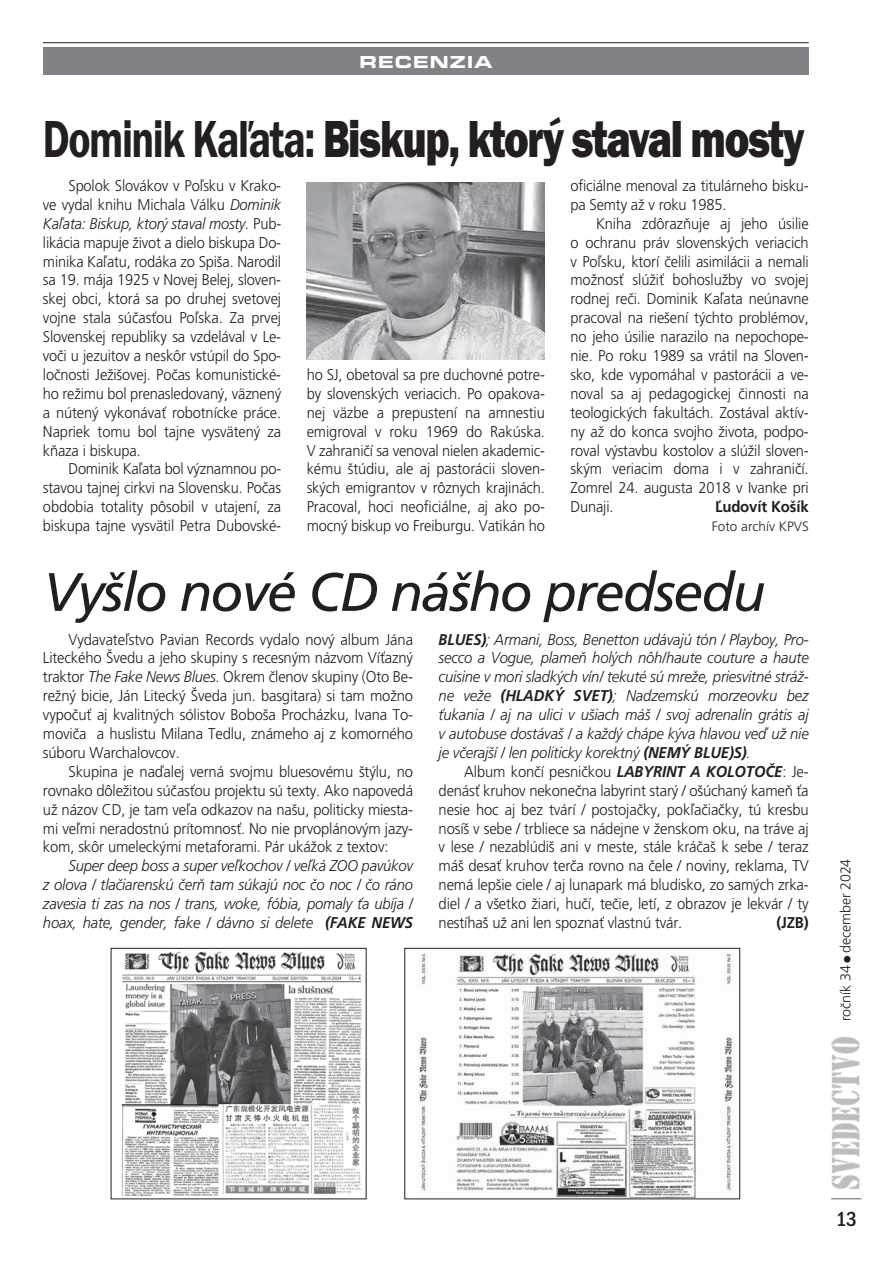
<style>
.page{position:relative;width:893px;height:1263px;background:#fff}
.page>*{position:absolute;margin:0;border:0;box-sizing:border-box;transform-origin:0 0}
.t1{font:54px "Franklin Got Itc TCE Heav";letter-spacing:-.035em;color:#231f20;scale:.77 1}
.t2{font:italic 54px "Frutiger CE";letter-spacing:-.035em;color:#231f20}
.t3{font:500 condensed 21px "Franklin Got Itc TCE";color:#231f20}
.t4{font:18px "Eurostile TCE Blac Exte";letter-spacing:.03em;color:#fff}
.t5{font:300 15.6px/18.9px "Frutiger CE";letter-spacing:-.01em;color:#231f20;text-align:justify;scale:.94 1}
.t6{font:300 15.6px/18.9px "Frutiger CE";letter-spacing:-.01em;color:#231f20;text-align:justify;scale:.95 1}
.t7{font:italic 300 15.6px/18.9px "Frutiger CE";letter-spacing:-.01em;color:#231f20;text-align:justify;scale:.95 1}
.t8{font:700 15.6px "Frutiger CE";letter-spacing:-.01em;color:#231f20;scale:.96 1}
.t9{font:700 15.6px "Frutiger CE";letter-spacing:-.01em;color:#231f20;scale:.95 1}
.t10{font:300 14.25px "Frutiger CE";letter-spacing:-.01em;color:#231f20}
.t11{font:300 13.5px "Frutiger CE";color:#231f20}
.s1{font-family:"Franklin Got Itc TCE";font-weight:600}
.s2{font-style:italic}
.s3{font-weight:700}
.s4{font-weight:700;font-style:italic}
</style>
<div class="page">
<div style="left:43px;top:47px;width:765px;height:28px;background:#808285"></div>
<hr style="left:43px;top:42px;width:765px;height:1px;background:#231f20">
<img style="left:831px;top:1036px;width:30px;height:154px">
<hr style="left:831px;top:1198px;width:30px;height:1px;background:#939598">
<img style="left:307px;top:182px;width:238px;height:177px">
<img style="left:121px;top:951px;width:241px;height:245px">
<img style="left:418px;top:953px;width:316px;height:244px">
<div style="left:404px;top:948px;width:335px;height:251px;border:1px solid #231f20"></div>
<p class="t4" style="left:359px;top:56px;width:135px">RECENZIA</p>
<h1 class="t1" style="left:43px;top:122px;width:990px"><span class="s1">Dominik Kaľata:</span> Biskup, ktorý staval mosty</h1>
<p class="t5" style="left:43px;top:177px;width:255px;text-indent:26px">Spolok Slovákov v Poºsku v Krako&shy;ve vydal knihu Michala Válku <span class="s2">Dominik Kaºata: Biskup, ktor˘ staval mosty.</span> Pub&shy;likácia mapuje Ïivot a dielo biskupa Do&shy;minika Kaºatu, rodáka zo Spi‰a. Narodil sa 19. mája 1925 v Novej Belej, sloven&shy;skej obci, ktorá sa po druhej svetovej vojne stala súãasÈou Poºska. Za prvej Slovenskej republiky sa vzdelával v Le&shy;voãi u jezuitov a neskôr vstúpil do Spo&shy;loãnosti JeÏi‰ovej. Poãas komunistické&shy;ho reÏimu bol prenasledovan˘, väznen˘ a núten˘ vykonávaÈ robotnícke práce.<br>Napriek tomu bol tajne vysväten˘ za kÀaza i biskupa.</p>
<p class="t5" style="left:43px;top:461px;width:255px;text-indent:26px">Dominik Kaºata bol v˘znamnou po&shy;stavou tajnej cirkvi na Slovensku. Poãas obdobia totality pôsobil v utajení, za biskupa tajne vysvätil Petra Dubovské-</p>
<p class="t5" style="left:307px;top:366px;width:255px">ho SJ, obetoval sa pre duchovné potre&shy;by slovensk˘ch veriacich. Po opakova&shy;nej väzbe a prepustení na amnestiu emigroval v roku 1969 do Rakúska.<br>V zahraniãí sa venoval nielen akademic&shy;kému ‰túdiu, ale aj pastorácii sloven&shy;sk˘ch emigrantov v rôznych krajinách.<br>Pracoval, hoci neoficiálne, aj ako po&shy;mocn˘ biskup vo Freiburgu. Vatikán ho</p>
<p class="t5" style="left:570px;top:177px;width:255px">oficiálne menoval za titulárneho bisku&shy;pa Semty aÏ v roku 1985.</p>
<p class="t5" style="left:570px;top:215px;width:255px;text-indent:26px">Kniha zdôrazÀuje aj jeho úsilie o ochranu práv slovensk˘ch veriacich v Poºsku, ktorí ãelili asimilácii a nemali moÏnosÈ slúÏiÈ bohosluÏby vo svojej rodnej reãi. Dominik Kaºata neúnavne pracoval na rie‰ení t˘chto problémov, no jeho úsilie narazilo na nepochope&shy;nie. Po roku 1989 sa vrátil na Sloven&shy;sko, kde vypomáhal v pastorácii a ve&shy;noval sa aj pedagogickej ãinnosti na teologick˘ch fakultách. Zostával aktív&shy;ny aÏ do konca svojho Ïivota, podpo&shy;roval v˘stavbu kostolov a slúÏil sloven&shy;sk˘m veriacim doma i v zahraniãí.<br>Zomrel 24. augusta 2018 v Ivanke pri Dunaji.</p>
<p class="t8" style="left:715px;top:500px;width:99px">ªudovít Ko‰ík</p>
<p class="t11" style="left:712px;top:521px;width:98px">Foto archív KPVS</p>
<h1 class="t2" style="left:43px;top:561px;width:724px">Vy‰lo nové CD ná‰ho predsedu</h1>
<p class="t6" style="left:43px;top:631px;width:391px;text-indent:26px">Vydavateºstvo Pavian Records vydalo nov˘ album Jána Liteckého ·vedu a jeho skupiny s recesn˘m názvom VíÈazn˘ traktor <span class="s2">The Fake News Blues</span>. Okrem ãlenov skupiny (Oto Be&shy;reÏn˘ bicie, Ján Liteck˘ ·veda jun. basgitara) si tam moÏno vypoãuÈ aj kvalitn˘ch sólistov Bobo‰a Procházku, Ivana To&shy;moviãa a huslistu Milana Tedlu, známeho aj z komorného súboru Warchalovcov.</p>
<p class="t6" style="left:43px;top:763px;width:391px;text-indent:26px">Skupina je naìalej verná svojmu bluesovému ‰t˘lu, no rovnako dôleÏitou súãasÈou projektu sú texty. Ako napovedá uÏ názov CD, je tam veºa odkazov na na‰u, politicky miesta&shy;mi veºmi neradostnú prítomnosÈ. No nie prvoplánov˘m jazy&shy;kom, skôr umeleck˘mi metaforami. Pár ukáÏok z textov:</p>
<p class="t7" style="left:43px;top:858px;width:391px;text-indent:26px">Super deep boss a super veºkochov / veºká ZOO pavúkov z olova / tlaãiarenskú ãerÀ tam súkajú noc ão noc / ão ráno zavesia ti zas na nos / trans, woke, fóbia, pomaly Èa ubíja / hoax, hate, gender, fake / dávno si delete <span class="s3">(FAKE NEWS</span></p>
<p class="t7" style="left:438px;top:631px;width:391px"><span class="s3">BLUES)</span>; Armani, Boss, Benetton udávajú tón / Playboy, Pro&shy;secco a Vogue, plameÀ hol˘ch nôh/haute couture a haute cuisine v mori sladk˘ch vín/ tekuté sú mreÏe, priesvitné stráÏ&shy;ne veÏe <span class="s3">(HLADK¯ SVET)</span>; Nadzemskú morzeovku bez Èukania / aj na ulici v u‰iach má‰ / svoj adrenalín grátis aj v autobuse dostáva‰ / a kaÏd˘ chápe k˘va hlavou veì uÏ nie je vãeraj‰í / len politicky korektn˘ <span class="s3">(NEM¯ BLUE)S)</span>.</p>
<p class="t6" style="left:438px;top:763px;width:391px;text-indent:26px">Album konãí pesniãkou <span class="s4">LABYRINT A KOLOTOâE</span>: Je&shy;denásÈ kruhov nekoneãna labyrint star˘ / o‰úchan˘ kameÀ Èa nesie hoc aj bez tvárí / postojaãky, pokºaãiaãky, tú kresbu nosí‰ v sebe / trbliece sa nádejne v Ïenskom oku, na tráve aj v lese / nezablúdi‰ ani v meste, stále kráãa‰ k sebe / teraz má‰ desaÈ kruhov terãa rovno na ãele / noviny, reklama, TV nemá lep‰ie ciele / aj lunapark má bludisko, zo sam˘ch zrka&shy;diel / a v‰etko Ïiari, huãí, teãie, letí, z obrazov je lekvár / ty nestíha‰ uÏ ani len spoznaÈ vlastnú tvár.</p>
<p class="t9" style="left:776px;top:916px;width:35px">(JZB)</p>
<p class="t10" style="left:839px;top:1021px;width:164px;rotate:-90deg">roãník 34 ● december 2024</p>
<h2 class="t3" style="left:835px;top:1207px;width:23px">13</h2>
</div>
